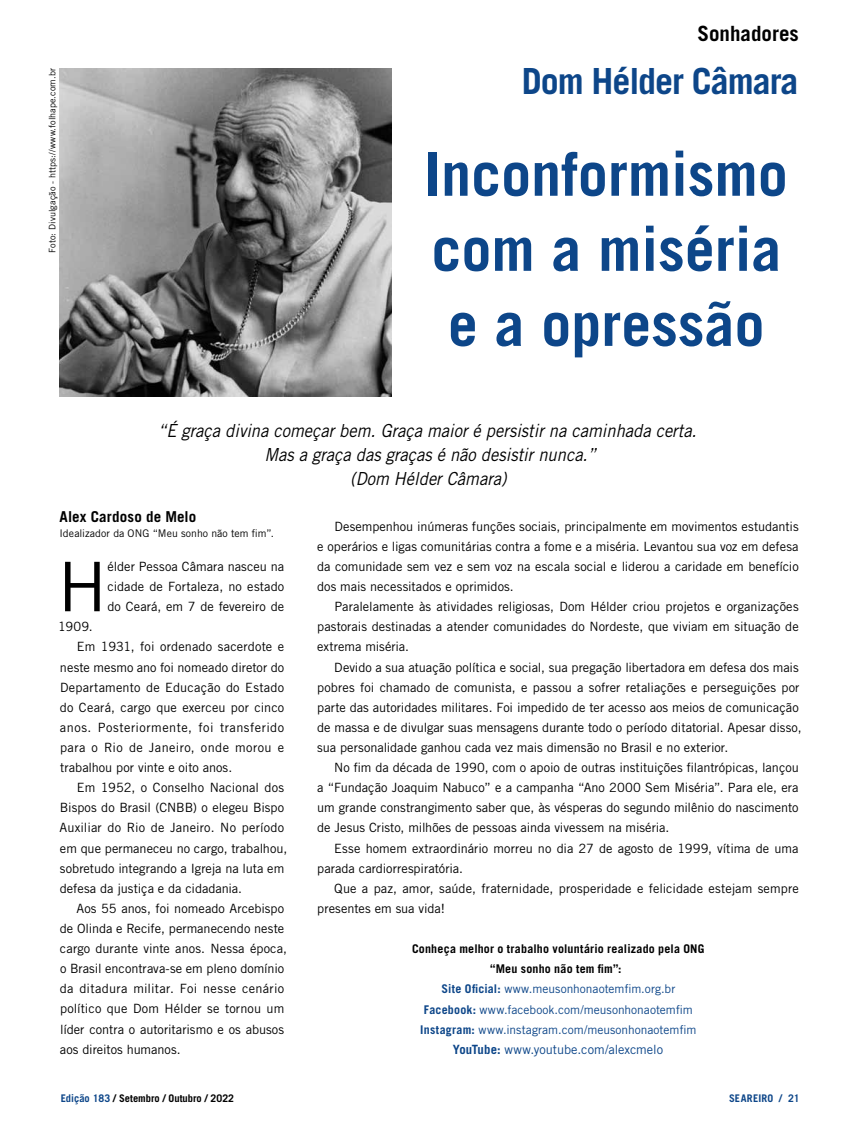
<style>
.page{position:relative;width:859px;height:1132px;background:#fff}
.page>*{position:absolute;margin:0;border:0;box-sizing:border-box;transform-origin:0 0}
.t1{font:68.4px "Trade Gothic LT Std";color:#000}
.t2{font:700 60px/75px "Trade Gothic LT Std";color:#0d4689;text-align:justify}
.t3{font:700 36px "Trade Gothic LT Std";letter-spacing:-.03em;color:#0d4689}
.t4{font:700 21px "Trade Gothic LT Std";color:#000}
.t5{font:italic 18px/24px "Trade Gothic LT Std";color:#000;text-align:center;scale:.92 1}
.t6{font:700 15px "Trade Gothic LT Std";letter-spacing:.01em;color:#000}
.t7{font:12.75px/20.1px "Trade Gothic LT Std";color:#000;text-align:justify}
.t8{font:12.75px "Trade Gothic LT Std";letter-spacing:.02em;color:#000}
.t9{font:12.75px "Trade Gothic LT Std";letter-spacing:.035em;color:#000}
.t10{font:12.75px "Trade Gothic LT Std";color:#0d4689}
.t11{font:12.75px "Trade Gothic LT Std";letter-spacing:.03em;color:#000}
.t12{font:12px/20.1px "Trade Gothic LT Std";letter-spacing:.005em;color:#0d4689;text-align:center}
.t13{font:10.5px "Trade Gothic LT Std";letter-spacing:.005em;color:#000}
.t14{font:700 10.5px "Trade Gothic LT Std";color:#000}
.t15{font:700 10.5px "Trade Gothic LT Std";letter-spacing:.02em;color:#0d4689}
.t16{font:9px "Trade Gothic LT Std";letter-spacing:.01em;color:#000}
.s1{font-weight:700;color:#000}
.s2{font-weight:700}
.s3{color:#0d4689}
</style>
<div class="page">
<img style="left:60px;top:68px;width:331px;height:328px">
<p class="t16" style="left:47px;top:252px;width:186px;rotate:-90deg">Foto: Divulgação - https://www.folhape.com.br</p>
<h3 class="t4" style="left:697px;top:20px;width:103px">Sonhadores</h3>
<h3 class="t3" style="left:522px;top:59px;width:278px">Dom Hélder Câmara</h3>
<h2 class="t2" style="left:424px;top:136px;width:365px">Inconformismo com a miséria e a opressão</h2>
<h3 class="t5" style="left:158px;top:418px;width:587px">“É graça divina começar bem. Graça maior é persistir na caminhada certa.<br>Mas a graça das graças é não desistir nunca.”<br>(Dom Hélder Câmara)</h3>
<p class="t6" style="left:60px;top:507px;width:138px">Alex Cardoso de Melo</p>
<p class="t13" style="left:60px;top:526px;width:216px">Idealizador da ONG “Meu sonho não tem fim”.</p>
<h1 class="t1" style="left:58px;top:545px;width:51px">H</h1>
<p class="t7" style="left:107px;top:556px;width:178px">élder Pessoa Câmara nasceu na cidade de Fortaleza, no estado do Ceará, em 7 de fevereiro de</p>
<p class="t7" style="left:58px;top:616px;width:36px">1909.</p>
<p class="t7" style="left:77px;top:636px;width:209px">Em 1931, foi ordenado sacerdote e</p>
<p class="t7" style="left:60px;top:656px;width:226px">neste mesmo ano foi nomeado diretor do</p>
<p class="t8" style="left:60px;top:679px;width:226px">Departamento de Educação do Estado</p>
<p class="t7" style="left:60px;top:696px;width:226px">do Ceará, cargo que exerceu por cinco</p>
<p class="t9" style="left:60px;top:719px;width:226px">anos. Posteriormente, foi transferido</p>
<p class="t11" style="left:60px;top:739px;width:226px">para o Rio de Janeiro, onde morou e</p>
<p class="t7" style="left:60px;top:757px;width:173px">trabalhou por vinte e oito anos.</p>
<p class="t7" style="left:77px;top:777px;width:209px">Em 1952, o Conselho Nacional dos</p>
<p class="t7" style="left:60px;top:797px;width:226px">Bispos do Brasil (CNBB) o elegeu Bispo</p>
<p class="t7" style="left:60px;top:817px;width:226px">Auxiliar do Rio de Janeiro. No período</p>
<p class="t7" style="left:60px;top:837px;width:229px">em que permaneceu no cargo, trabalhou,</p>
<p class="t7" style="left:60px;top:857px;width:226px">sobretudo integrando a Igreja na luta em</p>
<p class="t7" style="left:60px;top:877px;width:184px">defesa da justiça e da cidadania.</p>
<p class="t7" style="left:77px;top:897px;width:209px">Aos 55 anos, foi nomeado Arcebispo</p>
<p class="t7" style="left:60px;top:917px;width:226px">de Olinda e Recife, permanecendo neste</p>
<p class="t7" style="left:60px;top:938px;width:229px">cargo durante vinte anos. Nessa época,</p>
<p class="t7" style="left:60px;top:958px;width:226px">o Brasil encontrava-se em pleno domínio</p>
<p class="t8" style="left:60px;top:980px;width:226px">da ditadura militar. Foi nesse cenário</p>
<p class="t7" style="left:60px;top:998px;width:226px">político que Dom Hélder se tornou um</p>
<p class="t7" style="left:60px;top:1018px;width:225px">líder contra o autoritarismo e os abusos</p>
<p class="t7" style="left:60px;top:1038px;width:122px">aos direitos humanos.</p>
<p class="t7" style="left:317px;top:516px;width:483px;text-indent:17px">Desempenhou inúmeras funções sociais, principalmente em movimentos estudantis e operários e ligas comunitárias contra a fome e a miséria. Levantou sua voz em defesa da comunidade sem vez e sem voz na escala social e liderou a caridade em benefício dos mais necessitados e oprimidos.</p>
<p class="t7" style="left:317px;top:596px;width:483px;text-indent:17px">Paralelamente às atividades religiosas, Dom Hélder criou projetos e organizações pastorais destinadas a atender comunidades do Nordeste, que viviam em situação de extrema miséria.</p>
<p class="t7" style="left:317px;top:656px;width:486px;text-align:left;text-indent:17px">Devido a sua atuação política e social, sua pregação libertadora em defesa dos mais pobres foi chamado de comunista, e passou a sofrer retaliações e perseguições por parte das autoridades militares. Foi impedido de ter acesso aos meios de comunicação de massa e de divulgar suas mensagens durante todo o período ditatorial. Apesar disso, sua personalidade ganhou cada vez mais dimensão no Brasil e no exterior.</p>
<p class="t7" style="left:317px;top:757px;width:483px;text-indent:17px">No fim da década de 1990, com o apoio de outras instituições filantrópicas, lançou a “Fundação Joaquim Nabuco” e a campanha “Ano 2000 Sem Miséria”. Para ele, era um grande constrangimento saber que, às vésperas do segundo milênio do nascimento de Jesus Cristo, milhões de pessoas ainda vivessem na miséria.</p>
<p class="t7" style="left:317px;top:837px;width:483px;text-indent:17px">Esse homem extraordinário morreu no dia 27 de agosto de 1999, vítima de uma parada cardiorrespiratória.</p>
<p class="t7" style="left:317px;top:877px;width:483px;text-indent:17px">Que a paz, amor, saúde, fraternidade, prosperidade e felicidade estejam sempre presentes em sua vida!</p>
<p class="t12" style="left:412px;top:938px;width:294px"><span class="s1">Conheça melhor o trabalho voluntário realizado pela ONG “Meu sonho não tem fim”:<br></span><span class="s2">Site Oficial:</span> www.meusonhonaotemfim.org.br<br><span class="s2">Facebook:</span> www.facebook.com/meusonhonaotemfim <span class="s2">Instagram:</span> www.instagram.com/meusonhonaotemfim</p>
<p class="t10" style="left:453px;top:1041px;width:212px"><span class="s2">YouTube:</span> www.youtube.com/alexcmelo</p>
<p class="t14" style="left:61px;top:1091px;width:175px"><span class="s3">Edição 183</span> / Setembro / Outubro / 2022</p>
<p class="t15" style="left:729px;top:1091px;width:72px">SEAREIRO / 21</p>
</div>
